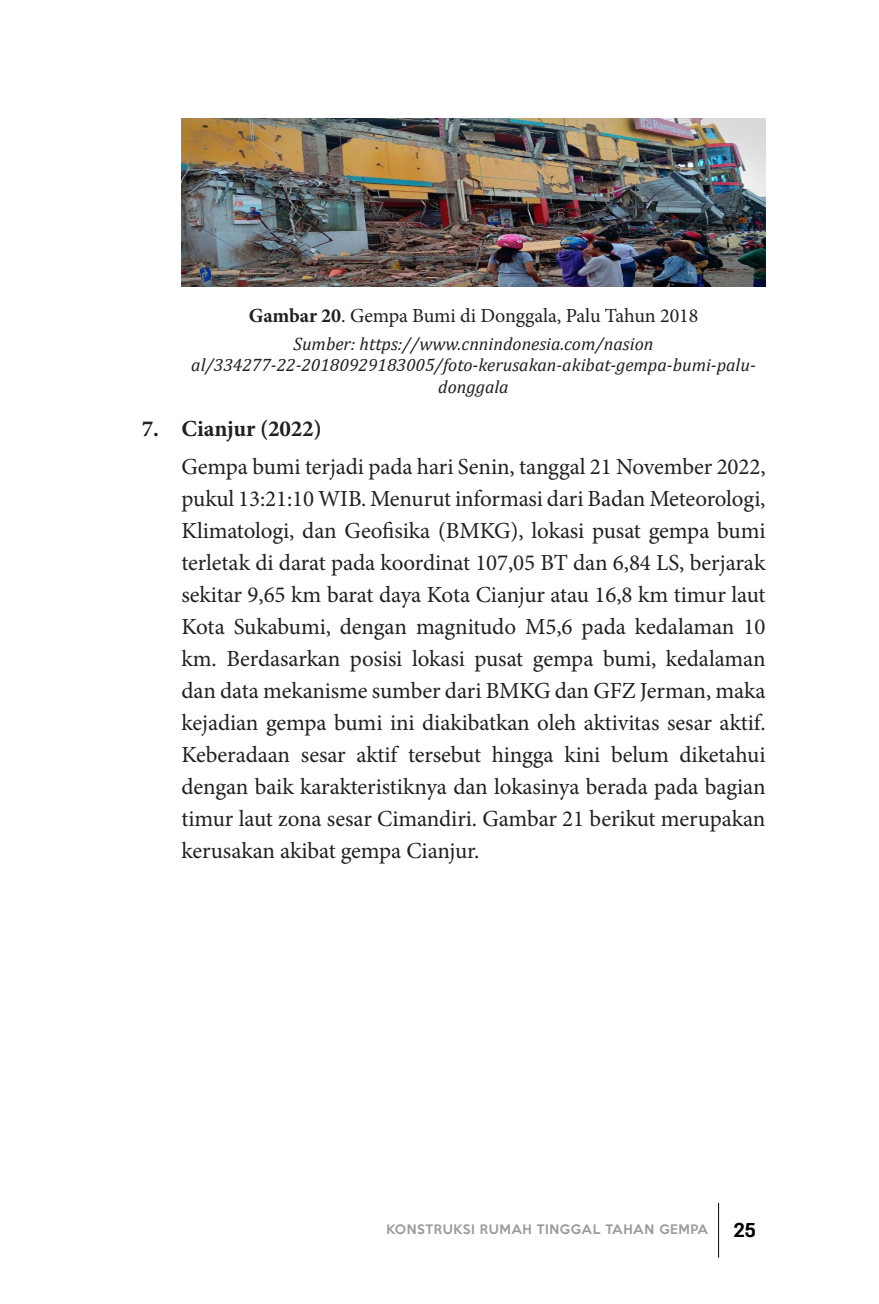
<style>
.page{position:relative;width:879px;height:1304px;background:#fff}
.page>*{position:absolute;margin:0;border:0;box-sizing:border-box;transform-origin:0 0}
.isi_2_pertama{font:23px/32px "Minion Pro";letter-spacing:-.005em;color:#231f20;text-align:justify}
.t1{font:700 23px "Minion Pro";letter-spacing:-.005em;color:#231f20}
.Nama_Gambar_lvl2{font:20px "Minion Pro";letter-spacing:-.005em;color:#231f20}
.t2{font:700 20px "Antartida";color:#000}
.sumber_gambar{font:italic 18px/21.6px "Cambria";color:#231f20;text-align:center}
.t3{font:500 12px "Keep Calm";letter-spacing:.05em;color:#9c9c9c}
.s1{font-weight:700}
</style>
<div class="page">
<img style="left:181px;top:118px;width:584px;height:168px">
<hr style="left:718px;top:1203px;width:1px;height:55px;background:#000">
<p class="Nama_Gambar_lvl2" style="left:249px;top:302px;width:451px"><span class="s1">Gambar 20</span>. Gempa Bumi di Donggala, Palu Tahun 2018</p>
<p class="sumber_gambar" style="left:191px;top:332px;width:566px">Sumber: https://www.cnnindonesia.com/nasion al/334277-22-20180929183005/foto-kerusakan-akibat-gempa-bumi-palu&shy;donggala</p>
<p class="t1" style="left:142px;top:412px;width:181px">7. Cianjur (2022)</p>
<p class="isi_2_pertama" style="left:181px;top:450px;width:585px">Gempa bumi terjadi pada hari Senin, tanggal 21 November 2022, pukul 13:21:10 WIB. Menurut informasi dari Badan Meteorologi, Klimatologi, dan Geofisika (BMKG), lokasi pusat gempa bumi terletak di darat pada koordinat 107,05 BT dan 6,84 LS, berjarak sekitar 9,65 km barat daya Kota Cianjur atau 16,8 km timur laut Kota Sukabumi, dengan magnitudo M5,6 pada kedalaman 10 km. Berdasarkan posisi lokasi pusat gempa bumi, kedalaman dan data mekanisme sumber dari BMKG dan GFZ Jerman, maka kejadian gempa bumi ini diakibatkan oleh aktivitas sesar aktif.<br>Keberadaan sesar aktif tersebut hingga kini belum diketahui dengan baik karakteristiknya dan lokasinya berada pada bagian timur laut zona sesar Cimandiri. Gambar 21 berikut merupakan kerusakan akibat gempa Cianjur.</p>
<p class="t3" style="left:386px;top:1219px;width:323px">KONSTRUKSI RUMAH TINGGAL TAHAN GEMPA</p>
<p class="t2" style="left:733px;top:1218px;width:24px">25</p>
</div>
